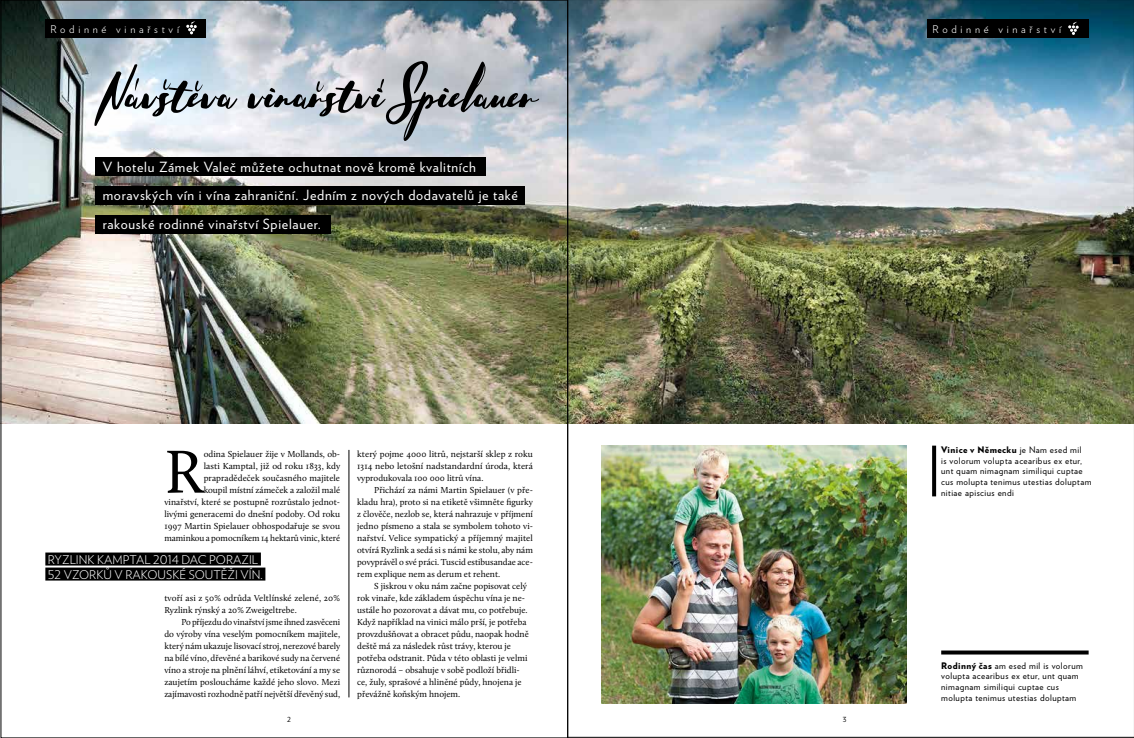
<style>
.page{position:relative;width:1134px;height:738px;background:#fff}
.page>*{position:absolute;margin:0;border:0;box-sizing:border-box;transform-origin:0 0}
.t1{font:89px "Hello Stockholm";color:#000}
.t2{font:62.7px "Calluna";color:#000}
.t3{font:14px/28px "Verlag";letter-spacing:.05em;color:#fff}
.t4{font:300 12px/15px "Verlag";color:#fff}
.t5{font:300 10.6px "Verlag";letter-spacing:.35em;color:#fff}
.t6{font:9px/12px "Calluna";color:#000;text-align:justify}
.t7{font:9px/10.8px "Verlag";letter-spacing:.05em;color:#000}
.t8{font:7px "Verlag";color:#000}
.s1{font-weight:900}
</style>
<div class="page">
<img style="left:0;top:0;width:1132px;height:423px">
<div style="left:45px;top:19px;width:161px;height:19px;background:#000"></div>
<svg style="left:186px;top:21px;width:11px;height:13px"></svg>
<div style="left:927px;top:19px;width:162px;height:19px;background:#000"></div>
<svg style="left:1068px;top:22px;width:11px;height:13px"></svg>
<div style="left:45px;top:552px;width:216px;height:13px;background:#000"></div>
<div style="left:45px;top:567px;width:220px;height:13px;background:#000"></div>
<img style="left:601px;top:445px;width:306px;height:258px">
<svg style="left:932px;top:445px;width:4px;height:51px"></svg>
<svg style="left:941px;top:650px;width:148px;height:4px"></svg>
<div style="left:95px;top:157px;width:390px;height:18px;background:#000"></div>
<div style="left:95px;top:186px;width:429px;height:18px;background:#000"></div>
<div style="left:95px;top:215px;width:236px;height:18px;background:#000"></div>
<svg style="left:135px;top:78px;width:4px;height:12px"></svg>
<svg style="left:380px;top:79px;width:4px;height:12px"></svg>
<svg style="left:195px;top:81px;width:8px;height:10px"></svg>
<svg style="left:316px;top:81px;width:8px;height:11px"></svg>
<svg style="left:163px;top:79px;width:8px;height:11px"></svg>
<hr style="left:349px;top:449px;width:1px;height:247px;background:#000">
<p class="t5" style="left:50px;top:21px;width:130px">Rodinné vinařství</p>
<p class="t5" style="left:932px;top:21px;width:130px">Rodinné vinařství</p>
<h1 class="t1" style="left:101px;top:60px;width:436px">Navsteva vinarstvi Spielauer</h1>
<h3 class="t3" style="left:103px;top:152px;width:417px">V hotelu Zámek Valeč můžete ochutnat nově kromě kvalitních moravských vín i vína zahraniční. Jedním z nových dodavatelů je také rakouské rodinné vinařství Spielauer.</h3>
<p class="t6" style="left:164px;top:447px;width:177px;text-align:right">odina Spielauer žije v Mollands, ob-<br>lasti Kamptal, již od roku 1833, kdy prapradědeček současného majitele<br>koupil místní zámeček a založil malé<br>vinařství, které se postupně rozrůstalo jednot&shy;livými generacemi do dnešní podoby. Od roku 1997 Martin Spielauer obhospodařuje se svou maminkou a pomocníkem 14 hektarů vinic, které</p>
<h2 class="t2" style="left:164px;top:433px;width:41px">R</h2>
<h3 class="t4" style="left:48px;top:551px;width:216px">RYZLINK KAMPTAL 2014 DAC PORAZIL<br>52 VZORKŮ V RAKOUSKÉ SOUTĚŽI VÍN.</h3>
<p class="t6" style="left:164px;top:591px;width:177px">tvoří asi z 50 % odrůda Veltlínské zelené, 20 %<br>Ryzlink rýnský a 20 % Zweigeltrebe.</p>
<p class="t6" style="left:164px;top:615px;width:177px;text-indent:17px">Po příjezdu do vinařství jsme ihned zasvěceni do výroby vína veselým pomocníkem majitele, který nám ukazuje lisovací stroj, nerezové barely na bílé víno, dřevěné a barikové sudy na červené víno a stroje na plnění láhví, etiketování a my se zaujetím posloucháme každé jeho slovo. Mezi zajímavosti rozhodně patří největší dřevěný sud,</p>
<p class="t6" style="left:357px;top:447px;width:177px">který pojme 4000 litrů, nejstarší sklep z roku 1314 nebo letošní nadstandardní úroda, která vyprodukovala 100 000 litrů vína.</p>
<p class="t6" style="left:357px;top:483px;width:177px;text-indent:17px">Přichází za námi Martin Spielauer (v pře&shy;kladu hra), proto si na etiketě všimněte figurky z člověče, nezlob se, která nahrazuje v příjmení jedno písmeno a stala se symbolem tohoto vi&shy;nařství. Velice sympatický a příjemný majitel otvírá Ryzlink a sedá si s námi ke stolu, aby nám povyprávěl o své práci. Tuscid estibusandae ace&shy;rem explique nem as derum et rehent.</p>
<p class="t6" style="left:357px;top:579px;width:173px;text-align:left;text-indent:17px">S jiskrou v oku nám začne popisovat celý rok vinaře, kde základem úspěchu vína je ne&shy;ustále ho pozorovat a dávat mu, co potřebuje.<br>Když například na vinici málo prší, je potřeba provzdušňovat a obracet půdu, naopak hodně deště má za následek růst trávy, kterou je potřeba odstranit. Půda v této oblasti je velmi různorodá – obsahuje v sobě podloží břidli&shy;ce, žuly, sprašové a hliněné půdy, hnojena je převážně koňským hnojem.</p>
<p class="t8" style="left:287px;top:713px;width:5px">2</p>
<p class="t8" style="left:843px;top:713px;width:5px">3</p>
<p class="t7" style="left:941px;top:443px;width:152px"><span class="s1">Vinice v Německu</span> je Nam esed mil<br>is volorum volupta acearibus ex etur, unt quam nimagnam similiqui cuptae cus molupta tenimus utestias doluptam nitiae apiscius endi</p>
<p class="t7" style="left:941px;top:659px;width:143px"><span class="s1">Rodinný čas</span> am esed mil is volorum volupta acearibus ex etur, unt quam nimagnam similiqui cuptae cus molupta tenimus utestias doluptam</p>
</div>
